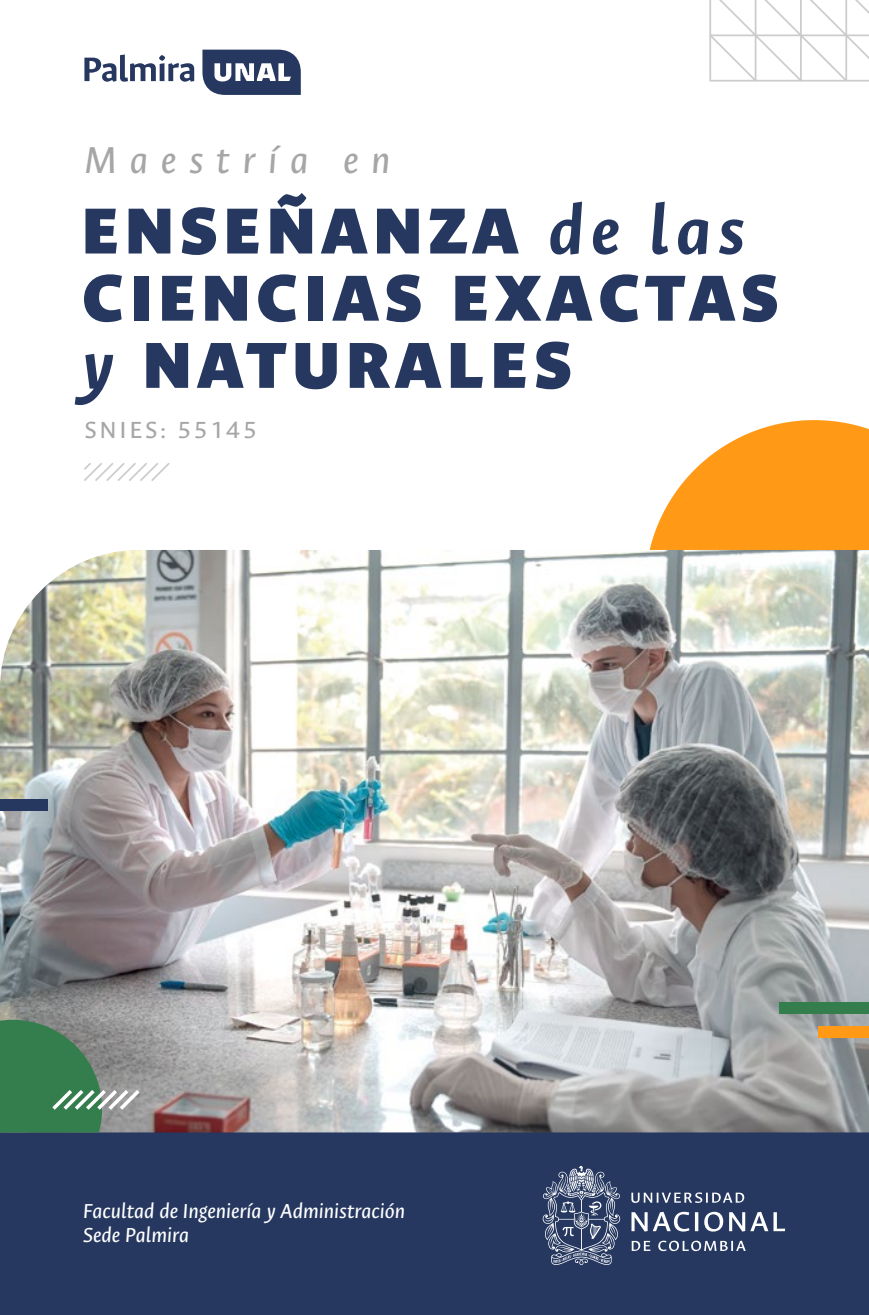
<style>
.page{position:relative;width:869px;height:1315px;background:#fff}
.page>*{position:absolute;margin:0;border:0;box-sizing:border-box;transform-origin:0 0}
.t1{font:900 73.15px/67.2px "Ancizar Sans";letter-spacing:.1em;color:#263860}
.t2{font:italic 42.18px "Ancizar Sans";letter-spacing:.3em;color:#a6a6a6}
.t3{font:26.25px "Ancizar Sans";letter-spacing:.1em;color:#a6a6a6}
.t4{font:italic 22.75px/24.5px "Ancizar Sans";color:#fff}
.s1{font-weight:700;font-style:italic}
</style>
<div class="page">
<svg style="left:649px;top:420px;width:219px;height:130px;fill:#ff9916"></svg>
<div style="left:0;top:1132px;width:868px;height:183px;background:#263860"></div>
<svg style="left:631px;top:1192px;width:113px;height:11px"></svg>
<svg style="left:631px;top:1211px;width:153px;height:20px"></svg>
<svg style="left:631px;top:1240px;width:19px;height:11px"></svg>
<svg style="left:658px;top:1240px;width:87px;height:11px"></svg>
<svg style="left:542px;top:1165px;width:78px;height:100px"></svg>
<svg style="left:84px;top:54px;width:110px;height:28px"></svg>
<svg style="left:202px;top:50px;width:99px;height:45px"></svg>
<img style="left:0;top:550px;width:868px;height:582px">
<svg style="left:0;top:1019px;width:143px;height:113px;background:#5e896c"></svg>
<svg style="left:84px;top:463px;width:86px;height:18px"></svg>
<div style="left:779px;top:1002px;width:89px;height:11px;background:#347e4d"></div>
<div style="left:817px;top:1025px;width:51px;height:12px;background:#ff9916"></div>
<div style="left:0;top:799px;width:48px;height:12px;background:#263860"></div>
<svg style="left:709px;top:0;width:159px;height:82px"></svg>
<h2 class="t2" style="left:84px;top:137px;width:307px">Maestría en</h2>
<h1 class="t1" style="left:82px;top:198px;width:696px">ENSEÑANZA <span class="s1">de las<br></span>CIENCIAS EXACTAS <span class="s1">y</span> NATURALES</h1>
<p class="t3" style="left:84px;top:415px;width:174px">SNIES: 55145</p>
<p class="t4" style="left:83px;top:1198px;width:323px">Facultad de Ingeniería y Administración<br>Sede Palmira</p>
</div>
